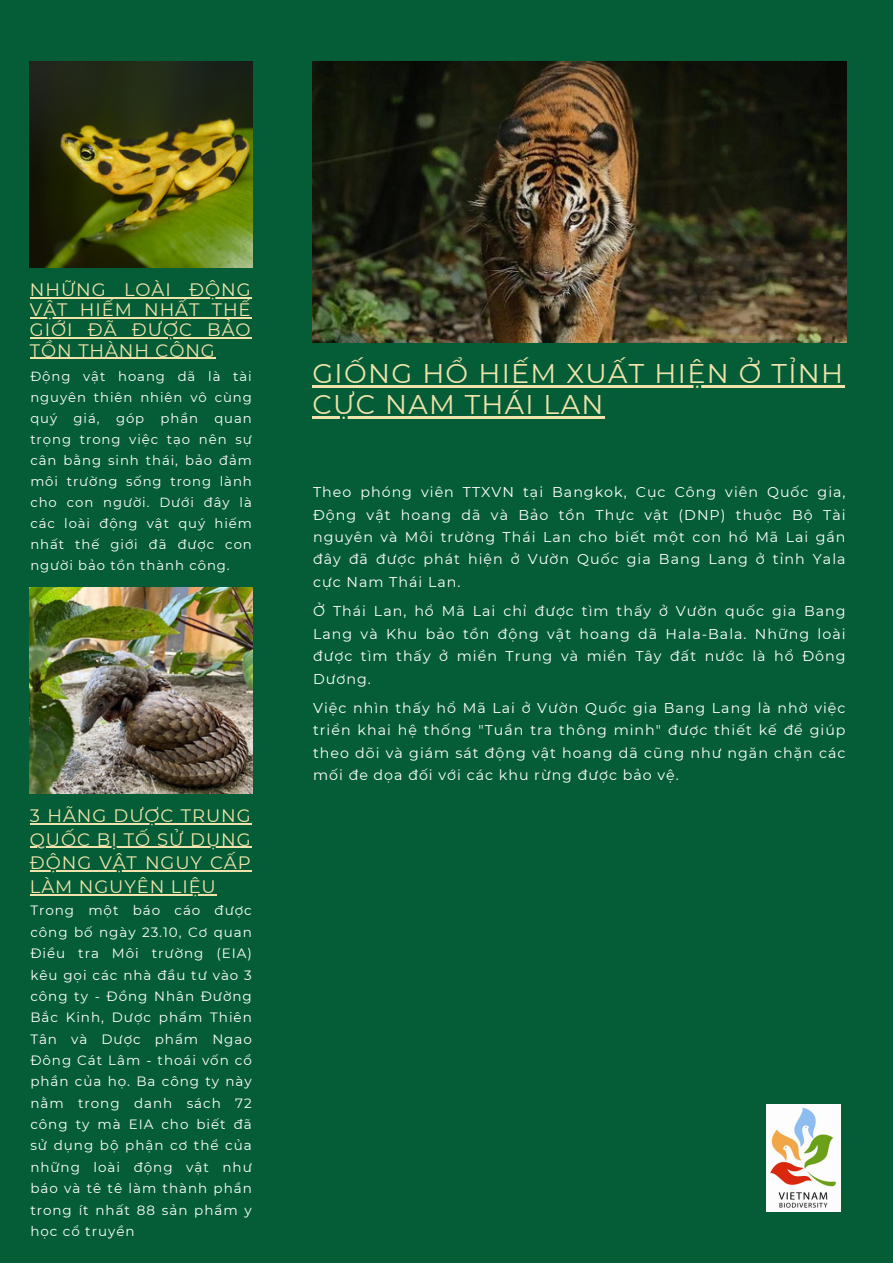
<style>
.page{position:relative;width:893px;height:1264px;background:#fff}
.page>*{position:absolute;margin:0;border:0;box-sizing:border-box;transform-origin:0 0}
.t1{font:27px/31.5px "Montserrat";letter-spacing:.05em;color:#f0e3ab}
.t2{font:18px/20.2px "Montserrat";letter-spacing:.05em;color:#f0e3ab;text-align:justify}
.t3{font:14.25px/22.5px "Montserrat";letter-spacing:.07em;color:#fff;text-align:justify}
.t4{font:13.5px/21.3px "Montserrat";letter-spacing:.07em;color:#fff;text-align:justify}
.t5{font:13.2px/21px "Montserrat";letter-spacing:.07em;color:#fff;text-align:justify}
</style>
<div class="page">
<div style="left:0;top:0;width:892px;height:1262px;background:#045d36"></div>
<img style="left:30px;top:62px;width:223px;height:205px">
<img style="left:312px;top:62px;width:534px;height:281px">
<img style="left:766px;top:1104px;width:74px;height:107px">
<img style="left:30px;top:587px;width:223px;height:206px">
<hr style="left:30px;top:297px;width:221px;height:1px;background:#f0e3ab">
<hr style="left:30px;top:317px;width:221px;height:1px;background:#f0e3ab">
<hr style="left:30px;top:337px;width:221px;height:2px;background:#f0e3ab">
<hr style="left:30px;top:358px;width:186px;height:1px;background:#f0e3ab">
<hr style="left:30px;top:823px;width:221px;height:1px;background:#f0e3ab">
<hr style="left:30px;top:846px;width:221px;height:1px;background:#f0e3ab">
<hr style="left:30px;top:870px;width:221px;height:1px;background:#f0e3ab">
<hr style="left:30px;top:894px;width:187px;height:1px;background:#f0e3ab">
<hr style="left:312px;top:385px;width:532px;height:2px;background:#f0e3ab">
<hr style="left:312px;top:416px;width:292px;height:3px;background:#f0e3ab">
<p class="t2" style="left:30px;top:279px;width:222px">NHỮNG LOÀI ĐỘNG VẬT HIẾM NHẤT THẾ GIỚI ĐÃ ĐƯỢC BẢO TỒN THÀNH CÔNG</p>
<p class="t5" style="left:30px;top:366px;width:223px">Động vật hoang dã là tài nguyên thiên nhiên vô cùng quý giá, góp phần quan trọng trong việc tạo nên sự cân bằng sinh thái, bảo đảm môi trường sống trong lành cho con người. Dưới đây là các loài động vật quý hiếm nhất thế giới đã được con người bảo tồn thành công.</p>
<p class="t2" style="left:30px;top:803px;width:222px;line-height:23.5px">3 HÃNG DƯỢC TRUNG QUỐC BỊ TỐ SỬ DỤNG ĐỘNG VẬT NGUY CẤP LÀM NGUYÊN LIỆU</p>
<p class="t4" style="left:30px;top:899px;width:223px">Trong một báo cáo được công bố ngày 23.10, Cơ quan Điều tra Môi trường (EIA) kêu gọi các nhà đầu tư vào 3 công ty - Đồng Nhân Đường Bắc Kinh, Dược phẩm Thiên Tân và Dược phẩm Ngao Đông Cát Lâm - thoái vốn cổ phần của họ. Ba công ty này nằm trong danh sách 72 công ty mà EIA cho biết đã sử dụng bộ phận cơ thể của những loài động vật như báo và tê tê làm thành phần trong ít nhất 88 sản phẩm y học cổ truyền</p>
<p class="t1" style="left:312px;top:357px;width:532px">GIỐNG HỔ HIẾM XUẤT HIỆN Ở TỈNH<br>CỰC NAM THÁI LAN</p>
<p class="t3" style="left:313px;top:480px;width:534px">Theo phóng viên TTXVN tại Bangkok, Cục Công viên Quốc gia, Động vật hoang dã và Bảo tồn Thực vật (DNP) thuộc Bộ Tài nguyên và Môi trường Thái Lan cho biết một con hổ Mã Lai gần đây đã được phát hiện ở Vườn Quốc gia Bang Lang ở tỉnh Yala cực Nam Thái Lan.</p>
<p class="t3" style="left:313px;top:600px;width:534px">Ở Thái Lan, hổ Mã Lai chỉ được tìm thấy ở Vườn quốc gia Bang Lang và Khu bảo tồn động vật hoang dã Hala-Bala. Những loài được tìm thấy ở miền Trung và miền Tây đất nước là hổ Đông Dương.</p>
<p class="t3" style="left:313px;top:696px;width:534px">Việc nhìn thấy hổ Mã Lai ở Vườn Quốc gia Bang Lang là nhờ việc triển khai hệ thống "Tuần tra thông minh" được thiết kế để giúp theo dõi và giám sát động vật hoang dã cũng như ngăn chặn các mối đe dọa đối với các khu rừng được bảo vệ.</p>
</div>
